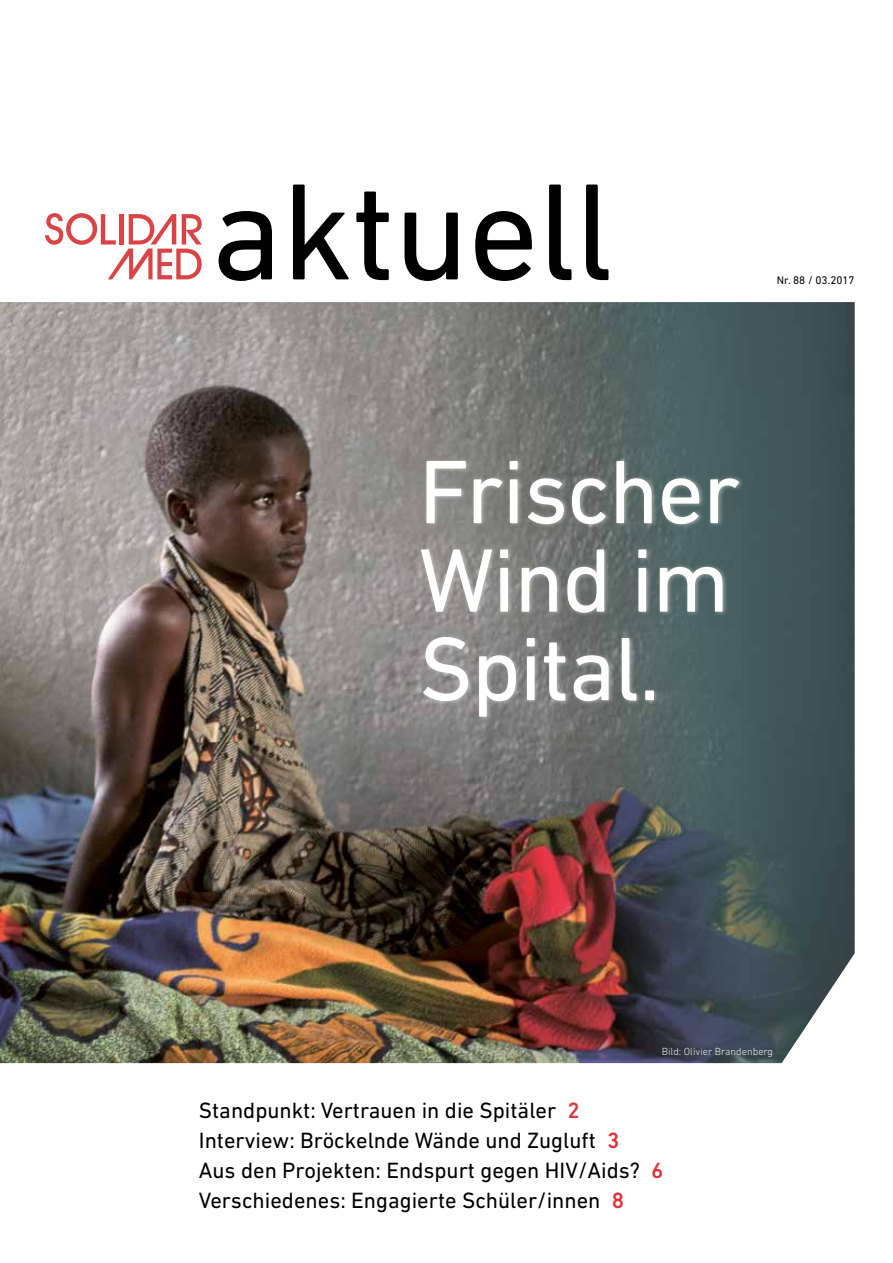
<style>
.page{position:relative;width:893px;height:1263px;background:#fff}
.page>*{position:absolute;margin:0;border:0;box-sizing:border-box;transform-origin:0 0}
.t1{font:139.5px "DIN Next LT Pro";letter-spacing:-.01em;color:#000}
.t2{font:91.5px/88.5px "DIN Next LT Pro";letter-spacing:-.015em;color:#fff;text-align:justify}
.t3{font:22.5px/30px "DIN Next LT Pro";color:#000}
.t4{font:11.25px "DIN Next LT Pro";color:#000}
.t5{font:300 10.5px "DIN Next LT Pro";color:#f1efe9}
.s1{font-weight:500;color:#e0353c}
</style>
<div class="page">
<img style="left:0;top:302px;width:855px;height:761px">
<div style="left:419px;top:458px;width:326px;height:264px;background:#f1efe9;opacity:.5"></div>
<svg style="left:45px;top:213px;width:157px;height:66px"></svg>
<h1 class="t1" style="left:210px;top:151px;width:405px">aktuell</h1>
<p class="t4" style="left:777px;top:274px;width:79px">Nr. 88 / 03.2017</p>
<h2 class="t2" style="left:419px;top:447px;width:323px">Frischer Wind im Spital.</h2>
<p class="t5" style="left:662px;top:1045px;width:113px">Bild: Olivier Brandenberg</p>
<p class="t3" style="left:199px;top:1094px;width:466px">Standpunkt: Vertrauen in die Spitäler <span class="s1">2<br></span>Interview: Bröckelnde Wände und Zugluft <span class="s1">3<br></span>Aus den Projekten: Endspurt gegen HIV/Aids? <span class="s1">6<br></span>Verschiedenes: Engagierte Schüler/innen <span class="s1">8</span></p>
</div>
